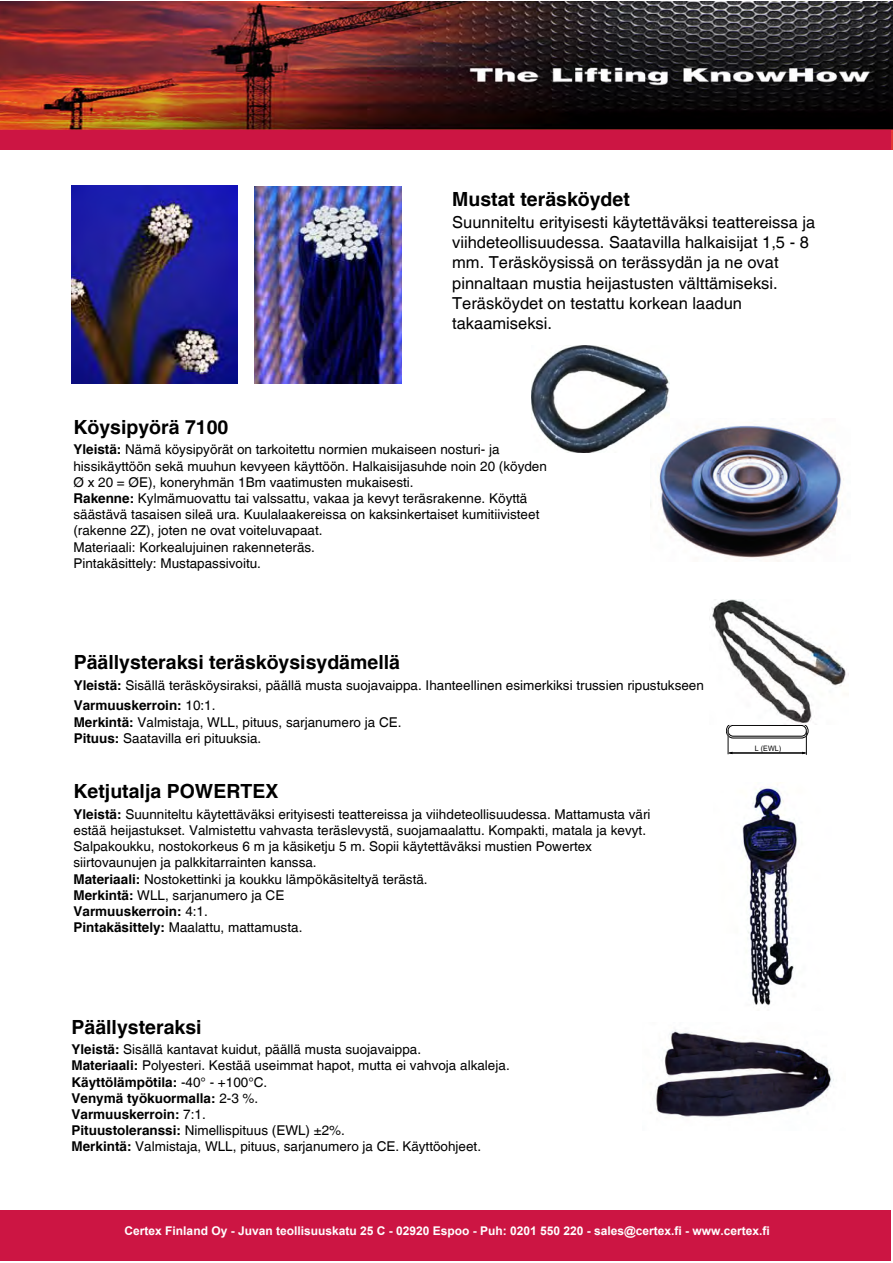
<style>
.page{position:relative;width:893px;height:1263px;background:#fff}
.page>*{position:absolute;margin:0;border:0;box-sizing:border-box;transform-origin:0 0}
.t1{font:700 19.5px "Helvetica LT Com";color:#000}
.t2{font:16.5px/20.2px "Helvetica LT Com";color:#000}
.t3{font:13.5px/16.2px "Helvetica LT Com";color:#000}
.t4{font:700 12px "Arial";color:#fff}
.t5{font:7.5px "Arial";color:#000;scale:.95 1}
.s1{font-weight:700}
</style>
<div class="page">
<img style="left:71px;top:186px;width:167px;height:197px">
<img style="left:255px;top:186px;width:147px;height:198px">
<svg style="left:726px;top:725px;width:82px;height:30px"></svg>
<img style="left:0;top:1px;width:893px;height:149px">
<div style="left:0;top:1210px;width:890px;height:50px;background:#cc1543"></div>
<div style="left:0;top:130px;width:891px;height:20px;background:#cc1543"></div>
<img style="left:711px;top:599px;width:138px;height:126px">
<img style="left:742px;top:788px;width:55px;height:218px">
<img style="left:656px;top:1030px;width:178px;height:88px">
<img style="left:658px;top:426px;width:186px;height:136px">
<img style="left:532px;top:345px;width:138px;height:107px">
<h1 class="t1" style="left:452px;top:187px;width:179px">Mustat teräsköydet</h1>
<p class="t2" style="left:452px;top:212px;width:365px">Suunniteltu erityisesti käytettäväksi teattereissa ja viihdeteollisuudessa. Saatavilla halkaisijat 1,5 - 8 mm. Teräsköysissä on terässydän ja ne ovat pinnaltaan mustia heijastusten välttämiseksi.<br>Teräsköydet on testattu korkean laadun takaamiseksi.</p>
<h1 class="t1" style="left:73px;top:415px;width:156px">Köysipyörä 7100</h1>
<p class="t3" style="left:73px;top:441px;width:475px"><span class="s1">Yleistä:</span> Nämä köysipyörät on tarkoitettu normien mukaiseen nosturi- ja hissikäyttöön sekä muuhun kevyeen käyttöön. Halkaisijasuhde noin 20 (köyden Ø x 20 = ØE), koneryhmän 1Bm vaatimusten mukaisesti.<br><span class="s1">Rakenne:</span> Kylmämuovattu tai valssattu, vakaa ja kevyt teräsrakenne. Köyttä säästävä tasaisen sileä ura. Kuulalaakereissa on kaksinkertaiset kumitiivisteet (rakenne 2Z), joten ne ovat voiteluvapaat.<br>Materiaali: Korkealujuinen rakenneteräs.<br>Pintakäsittely: Mustapassivoitu.</p>
<h1 class="t1" style="left:74px;top:651px;width:328px">Päällysteraksi teräsköysisydämellä</h1>
<p class="t3" style="left:74px;top:675px;width:632px;line-height:20.4px"><span class="s1">Yleistä:</span> Sisällä teräsköysiraksi, päällä musta suojavaippa. Ihanteellinen esimerkiksi trussien ripustukseen<br><span class="s1">Varmuuskerroin:</span> 10:1.</p>
<p class="t3" style="left:74px;top:714px;width:329px"><span class="s1">Merkintä:</span> Valmistaja, WLL, pituus, sarjanumero ja CE.<br><span class="s1">Pituus:</span> Saatavilla eri pituuksia.</p>
<h1 class="t1" style="left:74px;top:779px;width:206px">Ketjutalja POWERTEX</h1>
<p class="t3" style="left:74px;top:806px;width:578px"><span class="s1">Yleistä:</span> Suunniteltu käytettäväksi erityisesti teattereissa ja viihdeteollisuudessa. Mattamusta väri estää heijastukset. Valmistettu vahvasta teräslevystä, suojamaalattu. Kompakti, matala ja kevyt.<br>Salpakoukku, nostokorkeus 6 m ja käsiketju 5 m. Sopii käytettäväksi mustien Powertex siirtovaunujen ja palkkitarrainten kanssa.<br><span class="s1">Materiaali:</span> Nostokettinki ja koukku lämpökäsiteltyä terästä.<br><span class="s1">Merkintä:</span> WLL, sarjanumero ja CE<br><span class="s1">Varmuuskerroin:</span> 4:1.<br><span class="s1">Pintakäsittely:</span> Maalattu, mattamusta.</p>
<h1 class="t1" style="left:72px;top:1015px;width:132px">Päällysteraksi</h1>
<p class="t3" style="left:72px;top:1041px;width:440px"><span class="s1">Yleistä:</span> Sisällä kantavat kuidut, päällä musta suojavaippa.<br><span class="s1">Materiaali:</span> Polyesteri. Kestää useimmat hapot, mutta ei vahvoja alkaleja.<br><span class="s1">Käyttölämpötila:</span> -40° - +100°C.<br><span class="s1">Venymä työkuormalla:</span> 2-3 %.<br><span class="s1">Varmuuskerroin:</span> 7:1.<br><span class="s1">Pituustoleranssi:</span> Nimellispituus (EWL) ±2%.<br><span class="s1">Merkintä:</span> Valmistaja, WLL, pituus, sarjanumero ja CE. Käyttöohjeet.</p>
<p class="t5" style="left:755px;top:743px;width:29px">L (EWL)</p>
<p class="t4" style="left:125px;top:1222px;width:647px">Certex Finland Oy - Juvan teollisuuskatu 25 C - 02920 Espoo - Puh: 0201 550 220 - sales@certex.fi - www.certex.fi</p>
</div>
